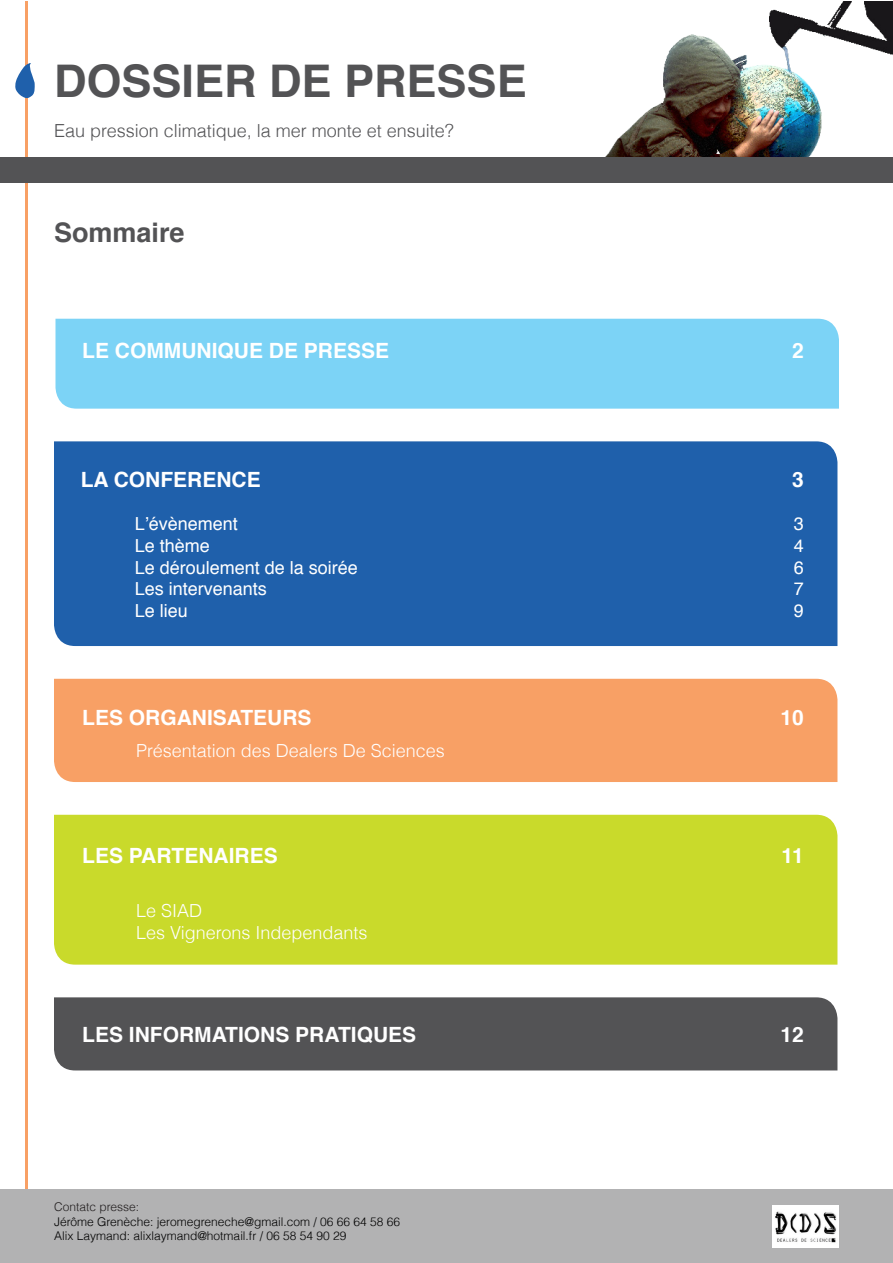
<style>
.page{position:relative;width:893px;height:1263px;background:#fff}
.page>*{position:absolute;margin:0;border:0;box-sizing:border-box;transform-origin:0 0}
.t1{font:700 45px "Helvetica";color:#535355}
.t2{font:700 27px "Helvetica";color:#535355}
.t3{font:700 21px "Helvetica";color:#fff}
.t4{font:18px/21.6px "Helvetica";color:#fff}
.t5{font:300 18px/21.6px "Helvetica";color:#fff}
.t6{font:300 18px "Helvetica";color:#535355}
.t7{font:300 12px/14.4px "Helvetica";color:#000}
.t8{font:300 12px "Helvetica";color:#231f20}
</style>
<div class="page">
<hr style="left:26px;top:1px;width:2px;height:1187px;background:#f8a065">
<svg style="left:15px;top:63px;width:20px;height:35px"></svg>
<div style="left:0;top:1189px;width:892px;height:74px;background:#b2b2b3"></div>
<div style="left:56px;top:319px;width:783px;height:90px;background:#7cd3f6"></div>
<div style="left:54px;top:679px;width:783px;height:103px;background:#f8a065"></div>
<div style="left:54px;top:997px;width:783px;height:73px;background:#535355"></div>
<div style="left:54px;top:815px;width:783px;height:150px;background:#c9da2b"></div>
<div style="left:54px;top:441px;width:783px;height:205px;background:#1f60ab"></div>
<img style="left:605px;top:2px;width:287px;height:155px">
<div style="left:0;top:157px;width:892px;height:26px;background:#535355"></div>
<img style="left:773px;top:1205px;width:66px;height:42px">
<h1 class="t1" style="left:54px;top:62px;width:474px">DOSSIER DE PRESSE</h1>
<h3 class="t6" style="left:54px;top:124px;width:401px">Eau pression climatique, la mer monte et ensuite?</h3>
<h2 class="t2" style="left:54px;top:221px;width:132px">Sommaire</h2>
<h3 class="t3" style="left:82px;top:342px;width:308px">LE COMMUNIQUE DE PRESSE</h3>
<h3 class="t3" style="left:81px;top:471px;width:182px">LA CONFERENCE</h3>
<h3 class="t4" style="left:135px;top:515px;width:225px">L’évènement<br>Le thème<br>Le déroulement de la soirée<br>Les intervenants<br>Le lieu</h3>
<h3 class="t3" style="left:82px;top:708px;width:231px">LES ORGANISATEURS</h3>
<h3 class="t5" style="left:136px;top:741px;width:310px">Présentation des Dealers De Sciences</h3>
<h3 class="t3" style="left:82px;top:847px;width:197px">LES PARTENAIRES</h3>
<h3 class="t5" style="left:136px;top:901px;width:233px">Le SIAD<br>Les Vignerons Independants</h3>
<h3 class="t3" style="left:82px;top:1025px;width:336px">LES INFORMATIONS PRATIQUES</h3>
<p class="t8" style="left:54px;top:1202px;width:87px">Contatc presse:</p>
<p class="t7" style="left:54px;top:1215px;width:348px">Jérôme Grenèche: jeromegreneche@gmail.com / 06 66 64 58 66<br>Alix Laymand: alixlaymand@hotmail.fr / 06 58 54 90 29</p>
<h3 class="t3" style="left:792px;top:342px;width:13px">2</h3>
<h3 class="t3" style="left:792px;top:471px;width:13px">3</h3>
<h3 class="t4" style="left:794px;top:515px;width:12px;text-align:justify">3<br>4<br>6<br>7<br>9</h3>
<h3 class="t3" style="left:780px;top:708px;width:25px">10</h3>
<h3 class="t3" style="left:781px;top:847px;width:24px">11</h3>
<h3 class="t3" style="left:780px;top:1025px;width:25px">12</h3>
</div>
